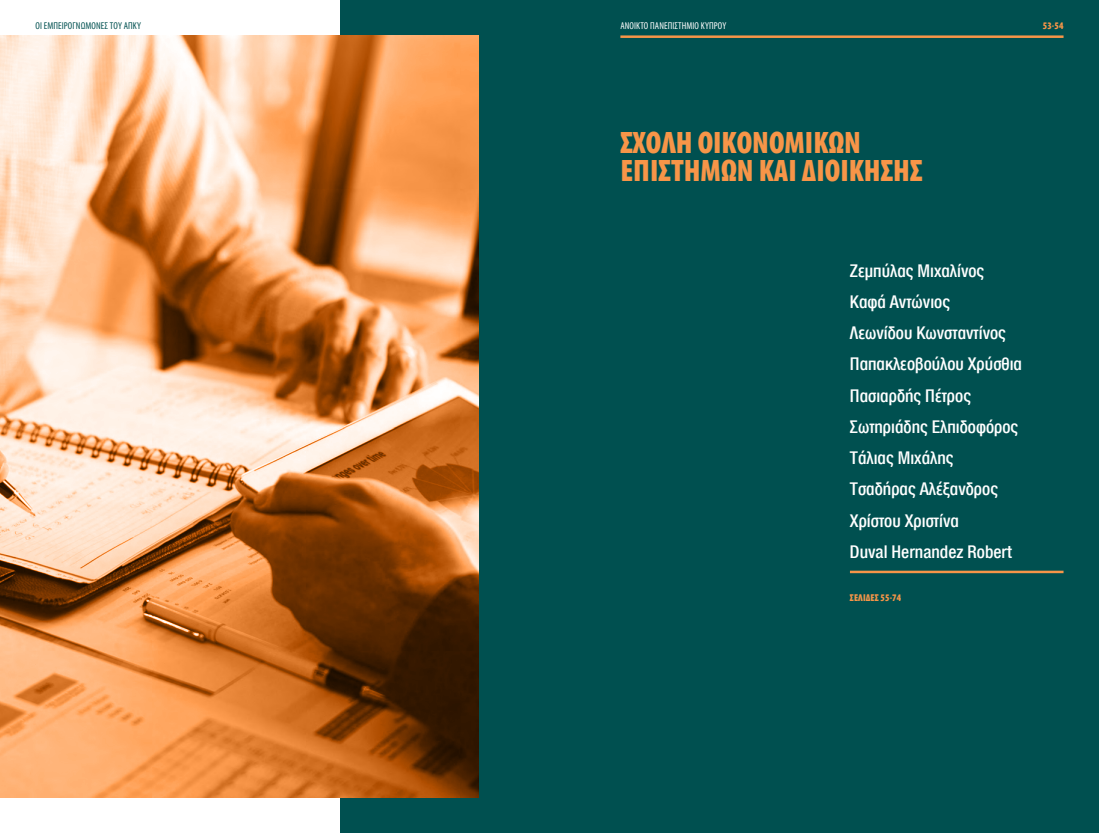
<style>
.page{position:relative;width:1099px;height:833px;background:#fff}
.page>*{position:absolute;margin:0;border:0;box-sizing:border-box;transform-origin:0 0}
.t1{font:700 31.25px/28.8px "Myriad Condensed Greek";color:#f79548}
.t2{font:500 18.75px/31.2px "CF Helvetica Cond";color:#fff}
.t3{font:10px "Myriad Condensed Greek";letter-spacing:.01em;color:#fff}
.t4{font:10px "Myriad Condensed Greek";letter-spacing:.01em;color:#005050}
.t5{font:700 10px "Myriad Condensed Greek";letter-spacing:.01em;color:#f79548}
</style>
<div class="page">
<div style="left:340px;top:0;width:758px;height:833px;background:#005050"></div>
<hr style="left:620px;top:35px;width:443px;height:3px;background:#f79548">
<hr style="left:850px;top:570px;width:213px;height:3px;background:#f79548">
<svg style="left:0;top:35px;width:478px;height:762px;background:#d59461"></svg>
<p class="t4" style="left:35px;top:21px;width:107px">ΟΙ ΕΜΠΕΙΡΟΓΝΏΜΟΝΕΣ ΤΟΥ ΑΠΚΥ</p>
<p class="t3" style="left:620px;top:21px;width:107px">ΑΝΟΙΚΤΟ ΠΑΝΕΠΙΣΤΗΜΙΟ ΚΥΠΡΟΥ</p>
<p class="t5" style="left:1042px;top:20px;width:22px">53-54</p>
<h1 class="t1" style="left:620px;top:129px;width:304px">ΣΧΟΛΉ ΟΙΚΟΝΟΜΙΚΏΝ<br>ΕΠΙΣΤΗΜΏΝ ΚΑΙ ΔΙΟΊΚΗΣΗΣ</h1>
<p class="t2" style="left:850px;top:255px;width:174px">Ζεμπύλας Μιχαλίνος<br>Καφά Αντώνιος<br>Λεωνίδου Κωνσταντίνος<br>Παπακλεοβούλου Χρύσθια<br>Πασιαρδής Πέτρος<br>Σωτηριάδης Ελπιδοφόρος<br>Τάλιας Μιχάλης<br>Τσαδήρας Αλέξανδρος<br>Χρίστου Χριστίνα<br>Duval Hernandez Robert</p>
<p class="t5" style="left:850px;top:592px;width:53px">ΣΕΛΙΔΕΣ 55-74</p>
</div>
